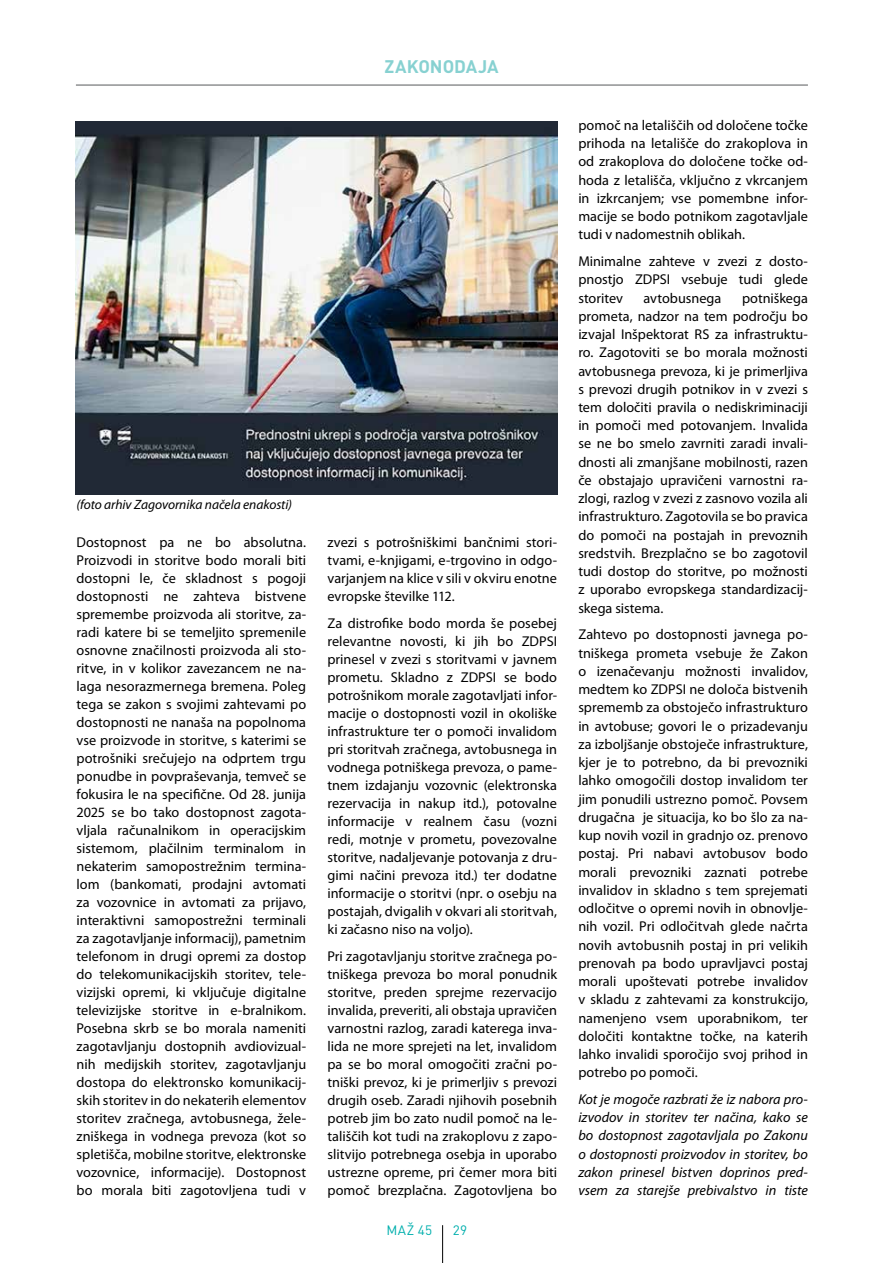
<style>
.page{position:relative;width:893px;height:1263px;background:#fff}
.page>*{position:absolute;margin:0;border:0;box-sizing:border-box;transform-origin:0 0}
.t1{font:700 18px "DIN Pro";letter-spacing:-.005em;color:#87d1d1}
.t2{font:14.25px/18px "Myriad Pro";color:#000;text-align:justify}
.t3{font:italic 14.25px/18.3px "Myriad Pro";color:#000;text-align:justify}
.t4{font:italic 13.5px "Myriad Pro";letter-spacing:-.005em;color:#000}
.t5{font:13.5px "DIN Pro";letter-spacing:.035em;color:#00afad}
</style>
<div class="page">
<hr style="left:76px;top:85px;width:732px;height:1px;background:#58595b">
<hr style="left:442px;top:1225px;width:1px;height:38px;background:#000">
<img style="left:76px;top:122px;width:481px;height:372px">
<p class="t1" style="left:385px;top:54px;width:116px">ZAKONODAJA</p>
<p class="t4" style="left:77px;top:496px;width:217px">(foto arhiv Zagovornika načela enakosti)</p>
<p class="t2" style="left:77px;top:533px;width:231px">Dostopnost pa ne bo absolutna.<br>Proizvodi in storitve bodo morali biti dostopni le, če skladnost s pogoji dostopnosti ne zahteva bistvene spremembe proizvoda ali storitve, za&shy;radi katere bi se temeljito spremenile osnovne značilnosti proizvoda ali sto&shy;ritve, in v kolikor zavezancem ne na&shy;laga nesorazmernega bremena. Poleg tega se zakon s svojimi zahtevami po dostopnosti ne nanaša na popolnoma vse proizvode in storitve, s katerimi se potrošniki srečujejo na odprtem trgu ponudbe in povpraševanja, temveč se fokusira le na specifične. Od 28. junija 2025 se bo tako dostopnost zagota&shy;vljala računalnikom in operacijskim sistemom, plačilnim terminalom in nekaterim samopostrežnim termina&shy;lom (bankomati, prodajni avtomati za vozovnice in avtomati za prijavo, interaktivni samopostrežni terminali za zagotavljanje informacij), pametnim telefonom in drugi opremi za dostop do telekomunikacijskih storitev, tele&shy;vizijski opremi, ki vključuje digitalne televizijske storitve in e-bralnikom.<br>Posebna skrb se bo morala nameniti zagotavljanju dostopnih avdiovizual&shy;nih medijskih storitev, zagotavljanju dostopa do elektronsko komunikacij&shy;skih storitev in do nekaterih elementov storitev zračnega, avtobusnega, žele&shy;zniškega in vodnega prevoza (kot so spletišča, mobilne storitve, elektronske vozovnice, informacije). Dostopnost bo morala biti zagotovljena tudi v</p>
<p class="t2" style="left:327px;top:533px;width:231px">zvezi s potrošniškimi bančnimi stori&shy;tvami, e-knjigami, e-trgovino in odgo&shy;varjanjem na klice v sili v okviru enotne evropske številke 112.</p>
<p class="t2" style="left:327px;top:614px;width:231px">Za distrofike bodo morda še posebej relevantne novosti, ki jih bo ZDPSI prinesel v zvezi s storitvami v javnem prometu. Skladno z ZDPSI se bodo potrošnikom morale zagotavljati infor&shy;macije o dostopnosti vozil in okoliške infrastrukture ter o pomoči invalidom pri storitvah zračnega, avtobusnega in vodnega potniškega prevoza, o pame&shy;tnem izdajanju vozovnic (elektronska rezervacija in nakup itd.), potovalne informacije v realnem času (vozni redi, motnje v prometu, povezovalne storitve, nadaljevanje potovanja z dru&shy;gimi načini prevoza itd.) ter dodatne informacije o storitvi (npr. o osebju na postajah, dvigalih v okvari ali storitvah, ki začasno niso na voljo).</p>
<p class="t2" style="left:327px;top:947px;width:231px">Pri zagotavljanju storitve zračnega po&shy;tniškega prevoza bo moral ponudnik storitve, preden sprejme rezervacijo invalida, preveriti, ali obstaja upravičen varnostni razlog, zaradi katerega inva&shy;lida ne more sprejeti na let, invalidom pa se bo moral omogočiti zračni po&shy;tniški prevoz, ki je primerljiv s prevozi drugih oseb. Zaradi njihovih posebnih potreb jim bo zato nudil pomoč na le&shy;tališčih kot tudi na zrakoplovu z zapo&shy;slitvijo potrebnega osebja in uporabo ustrezne opreme, pri čemer mora biti pomoč brezplačna. Zagotovljena bo</p>
<p class="t5" style="left:386px;top:1221px;width:47px">MAŽ 45</p>
<p class="t5" style="left:453px;top:1221px;width:16px">29</p>
<p class="t2" style="left:578px;top:116px;width:231px">pomoč na letališčih od določene točke prihoda na letališče do zrakoplova in od zrakoplova do določene točke od&shy;hoda z letališča, vključno z vkrcanjem in izkrcanjem; vse pomembne infor&shy;macije se bodo potnikom zagotavljale tudi v nadomestnih oblikah.</p>
<p class="t2" style="left:578px;top:252px;width:231px">Minimalne zahteve v zvezi z dosto&shy;pnostjo ZDPSI vsebuje tudi glede storitev</p>
<p class="t2" style="left:578px;top:288px;width:231px;text-indent:164px">potniškega prometa, nadzor na tem področju bo izvajal Inšpektorat RS za infrastruktu&shy;ro. Zagotoviti se bo morala možnosti avtobusnega prevoza, ki je primerljiva s prevozi drugih potnikov in v zvezi s tem določiti pravila o nediskriminaciji in pomoči med potovanjem. Invalida se ne bo smelo zavrniti zaradi invali&shy;dnosti ali zmanjšane mobilnosti, razen če obstajajo upravičeni varnostni ra&shy;zlogi, razlog v zvezi z zasnovo vozila ali infrastrukturo. Zagotovila se bo pravica do pomoči na postajah in prevoznih sredstvih. Brezplačno se bo zagotovil tudi dostop do storitve, po možnosti z uporabo evropskega standardizacij&shy;skega sistema.</p>
<p class="t2" style="left:578px;top:625px;width:231px">Zahtevo po dostopnosti javnega po&shy;tniškega prometa vsebuje že Zakon o izenačevanju možnosti invalidov, medtem ko ZDPSI ne določa bistvenih sprememb za obstoječo infrastrukturo in avtobuse; govori le o prizadevanju za izboljšanje obstoječe infrastrukture, kjer je to potrebno, da bi prevozniki lahko omogočili dostop invalidom ter jim ponudili ustrezno pomoč. Povsem drugačna je situacija, ko bo šlo za na&shy;kup novih vozil in gradnjo oz. prenovo postaj. Pri nabavi avtobusov bodo morali prevozniki zaznati potrebe invalidov in skladno s tem sprejemati odločitve o opremi novih in obnovlje&shy;nih vozil. Pri odločitvah glede načrta novih avtobusnih postaj in pri velikih prenovah pa bodo upravljavci postaj morali upoštevati potrebe invalidov v skladu z zahtevami za konstrukcijo, namenjeno vsem uporabnikom, ter določiti kontaktne točke, na katerih lahko invalidi sporočijo svoj prihod in potrebo po pomoči.</p>
<p class="t3" style="left:578px;top:1090px;width:231px">Kot je mogoče razbrati že iz nabora pro&shy;izvodov in storitev ter načina, kako se bo dostopnost zagotavljala po Zakonu o dostopnosti proizvodov in storitev, bo zakon prinesel bistven doprinos pred&shy;vsem za starejše prebivalstvo in tiste</p>
<p class="t2" style="left:644px;top:289px;width:79px">avtobusnega</p>
</div>
